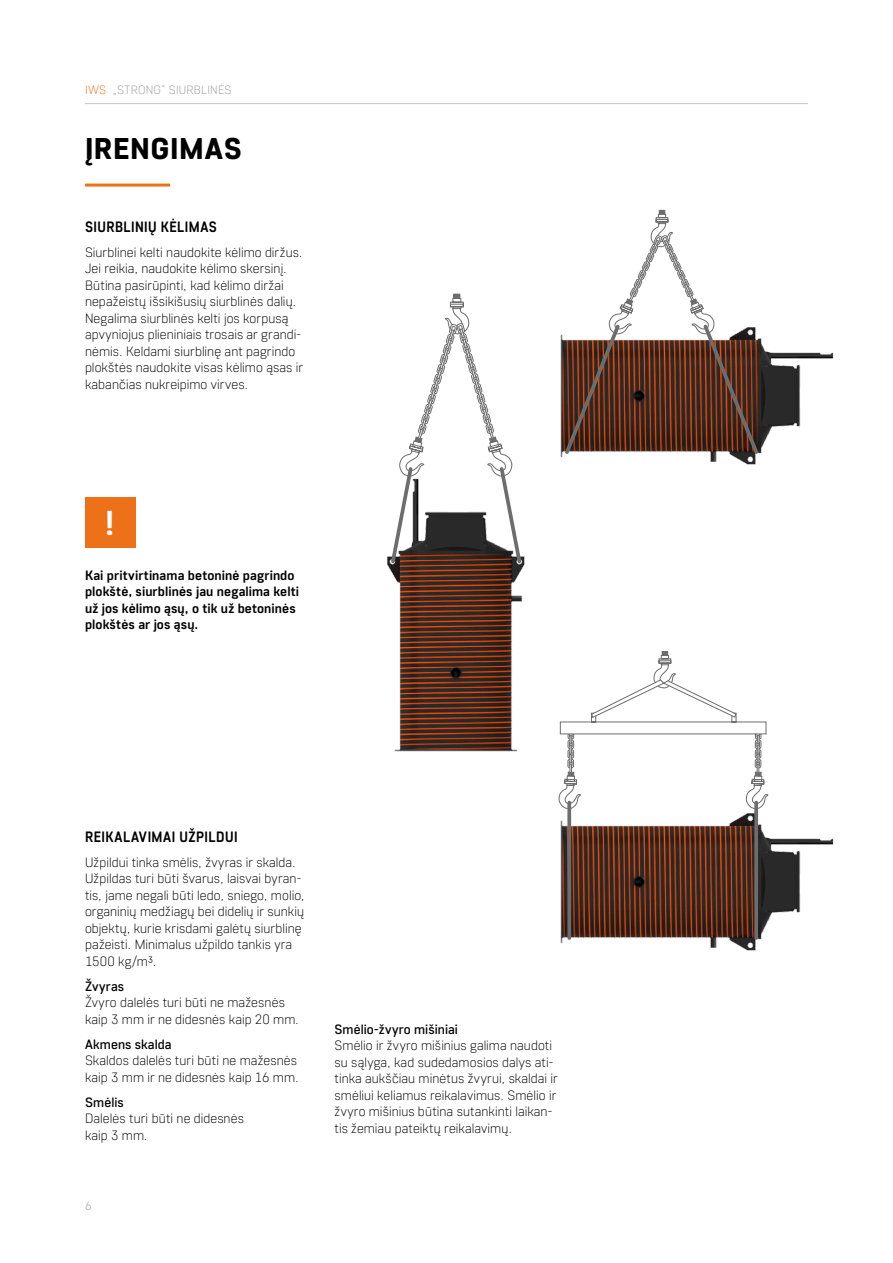
<style>
.page{position:relative;width:893px;height:1263px;background:#fff}
.page>*{position:absolute;margin:0;border:0;box-sizing:border-box;transform-origin:0 0}
.t1{font:700 34.5px "Core Sans R55";color:#fff}
.t2{font:800 30px "Core Sans R65";letter-spacing:.015em;color:#000}
.t3{font:700 15px "Core Sans R55";letter-spacing:.035em;color:#000;scale:.9 1}
.t4{font:300 13.5px/16.5px "Core Sans R25";letter-spacing:.005em;color:#000}
.t5{font:700 13.5px/16.5px "Core Sans R55";letter-spacing:.01em;color:#000}
.t6{font:500 13.5px "Core Sans R45";letter-spacing:.005em;color:#000}
.t7{font:300 12px "Core Sans R25";letter-spacing:.025em;color:#9b9c9c}
.s1{color:#ed7119}
</style>
<div class="page">
<hr style="left:85px;top:103px;width:723px;height:1px;background:#c5c5c6">
<hr style="left:85px;top:184px;width:85px;height:3px;background:#ed7119">
<div style="left:85px;top:497px;width:51px;height:51px;background:#ed7119"></div>
<img style="left:387px;top:556px;width:138px;height:196px">
<svg style="left:389px;top:294px;width:135px;height:272px"></svg>
<img style="left:560px;top:334px;width:274px;height:131px">
<svg style="left:562px;top:210px;width:199px;height:247px"></svg>
<img style="left:560px;top:794px;width:274px;height:157px">
<svg style="left:558px;top:651px;width:210px;height:158px"></svg>
<svg style="left:567px;top:802px;width:4px;height:136px"></svg>
<svg style="left:754px;top:802px;width:4px;height:136px"></svg>
<p class="t7" style="left:85px;top:82px;width:148px"><span class="s1">IWS</span> „STRONG“ SIURBLINĖS</p>
<h2 class="t2" style="left:85px;top:130px;width:158px">ĮRENGIMAS</h2>
<p class="t3" style="left:85px;top:217px;width:148px">SIURBLINIŲ KĖLIMAS</p>
<p class="t4" style="left:85px;top:244px;width:220px">Siurblinei kelti naudokite kėlimo diržus.<br>Jei reikia, naudokite kėlimo skersinį.<br>Būtina pasirūpinti, kad kėlimo diržai nepažeistų išsikišusių siurblinės dalių.<br>Negalima siurblinės kelti jos korpusą apvyniojus plieniniais trosais ar grandi&shy;nėmis. Keldami siurblinę ant pagrindo plokštės naudokite visas kėlimo ąsas ir kabančias nukreipimo virves.</p>
<h1 class="t1" style="left:104px;top:501px;width:12px">!</h1>
<p class="t5" style="left:85px;top:566px;width:216px">Kai pritvirtinama betoninė pagrindo plokštė, siurblinės jau negalima kelti už jos kėlimo ąsų, o tik už betoninės plokštės ar jos ąsų.</p>
<p class="t3" style="left:85px;top:827px;width:171px">REIKALAVIMAI UŽPILDUI</p>
<p class="t4" style="left:85px;top:853px;width:221px">Užpildui tinka smėlis, žvyras ir skalda.<br>Užpildas turi būti švarus, laisvai byran&shy;tis, jame negali būti ledo, sniego, molio, organinių medžiagų bei didelių ir sunkių objektų, kurie krisdami galėtų siurblinę pažeisti. Minimalus užpildo tankis yra 1500 kg/m³.</p>
<p class="t6" style="left:85px;top:977px;width:41px">Žvyras</p>
<p class="t4" style="left:85px;top:994px;width:215px">Žvyro dalelės turi būti ne mažesnės kaip 3 mm ir ne didesnės kaip 20 mm.</p>
<p class="t6" style="left:85px;top:1035px;width:88px">Akmens skalda</p>
<p class="t4" style="left:85px;top:1052px;width:215px">Skaldos dalelės turi būti ne mažesnės kaip 3 mm ir ne didesnės kaip 16 mm.</p>
<p class="t6" style="left:85px;top:1093px;width:40px">Smėlis</p>
<p class="t4" style="left:85px;top:1110px;width:161px">Dalelės turi būti ne didesnės kaip 3 mm.</p>
<p class="t7" style="left:85px;top:1198px;width:8px">6</p>
<p class="t6" style="left:334px;top:1020px;width:125px">Smėlio-žvyro mišiniai</p>
<p class="t4" style="left:334px;top:1037px;width:225px">Smėlio ir žvyro mišinius galima naudoti su sąlyga, kad sudedamosios dalys ati&shy;tinka aukščiau minėtus žvyrui, skaldai ir smėliui keliamus reikalavimus. Smėlio ir žvyro mišinius būtina sutankinti laikan&shy;tis žemiau pateiktų reikalavimų.</p>
</div>
